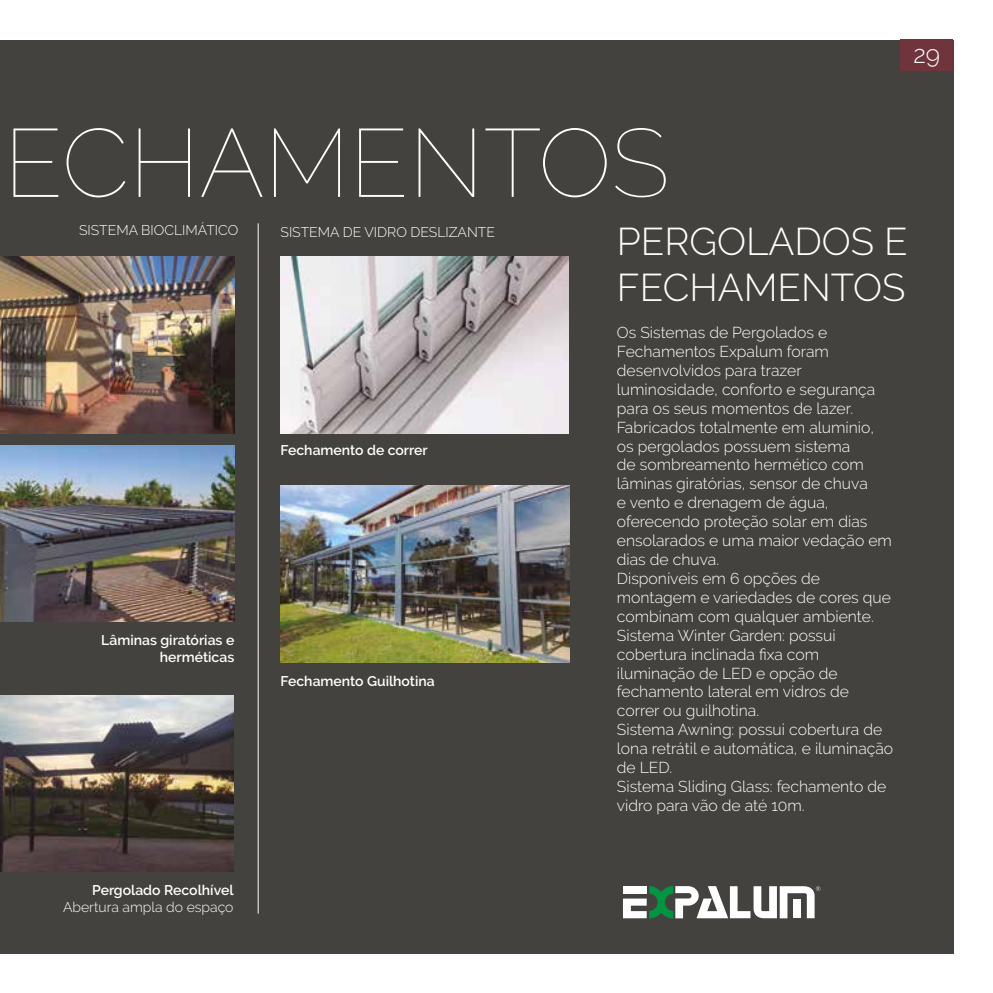
<style>
.page{position:relative;width:993px;height:993px;background:#fff}
.page>*{position:absolute;margin:0;border:0;box-sizing:border-box;transform-origin:0 0}
.t1{font:100 96.25px "Raleway";color:#fff}
.t2{font:300 38.5px/46.2px "Raleway";color:#fff}
.t3{font:300 24.5px "Raleway";color:#fff}
.t4{font:300 15.75px/18.9px "Raleway";color:#fff}
.t5{font:600 14px/16.8px "Raleway";color:#fff;text-align:right}
.t6{font:300 14px "Raleway";color:#fff}
</style>
<div class="page">
<div style="left:0;top:40px;width:952px;height:912px;background:#43423e"></div>
<div style="left:900px;top:40px;width:52px;height:31px;background:#70343c"></div>
<svg style="left:623px;top:886px;width:197px;height:32px"></svg>
<img style="left:0;top:256px;width:234px;height:177px">
<img style="left:0;top:695px;width:233px;height:176px">
<img style="left:0;top:445px;width:234px;height:176px">
<img style="left:280px;top:485px;width:289px;height:177px">
<img style="left:280px;top:257px;width:288px;height:176px">
<hr style="left:258px;top:223px;width:1px;height:690px;background:#fff">
<h3 class="t3" style="left:913px;top:40px;width:28px">29</h3>
<h1 class="t1" style="left:4px;top:106px;width:666px">ECHAMENTOS</h1>
<h2 class="t2" style="left:616px;top:218px;width:292px">PERGOLADOS E<br>FECHAMENTOS</h2>
<p class="t4" style="left:616px;top:323px;width:278px">Os Sistemas de Pergolados e<br>Fechamentos Expalum foram desenvolvidos para trazer luminosidade, conforto e segurança para os seus momentos de lazer.<br>Fabricados totalmente em alumínio, os pergolados possuem sistema<br>de sombreamento hermético com lâminas giratórias, sensor de chuva<br>e vento e drenagem de água, oferecendo proteção solar em dias ensolarados e uma maior vedação em dias de chuva.<br>Disponíveis em 6 opções de montagem e variedades de cores que combinam com qualquer ambiente.<br>Sistema Winter Garden: possui cobertura inclinada fixa com iluminação de LED e opção de fechamento lateral em vidros de correr ou guilhotina.<br>Sistema Awning: possui cobertura de lona retrátil e automática, e iluminação de LED.<br>Sistema Sliding Glass: fechamento de vidro para vão de até 10m.</p>
<p class="t6" style="left:79px;top:222px;width:161px">SISTEMA BIOCLIMÁTICO</p>
<p class="t6" style="left:280px;top:223px;width:216px">SISTEMA DE VIDRO DESLIZANTE</p>
<p class="t5" style="left:280px;top:441px;width:149px">Fechamento de correr</p>
<p class="t5" style="left:101px;top:631px;width:134px">Lâminas giratórias e herméticas</p>
<p class="t5" style="left:280px;top:672px;width:156px">Fechamento Guilhotina</p>
<p class="t5" style="left:92px;top:881px;width:143px">Pergolado Recolhível</p>
<p class="t6" style="left:63px;top:898px;width:172px">Abertura ampla do espaço</p>
</div>
